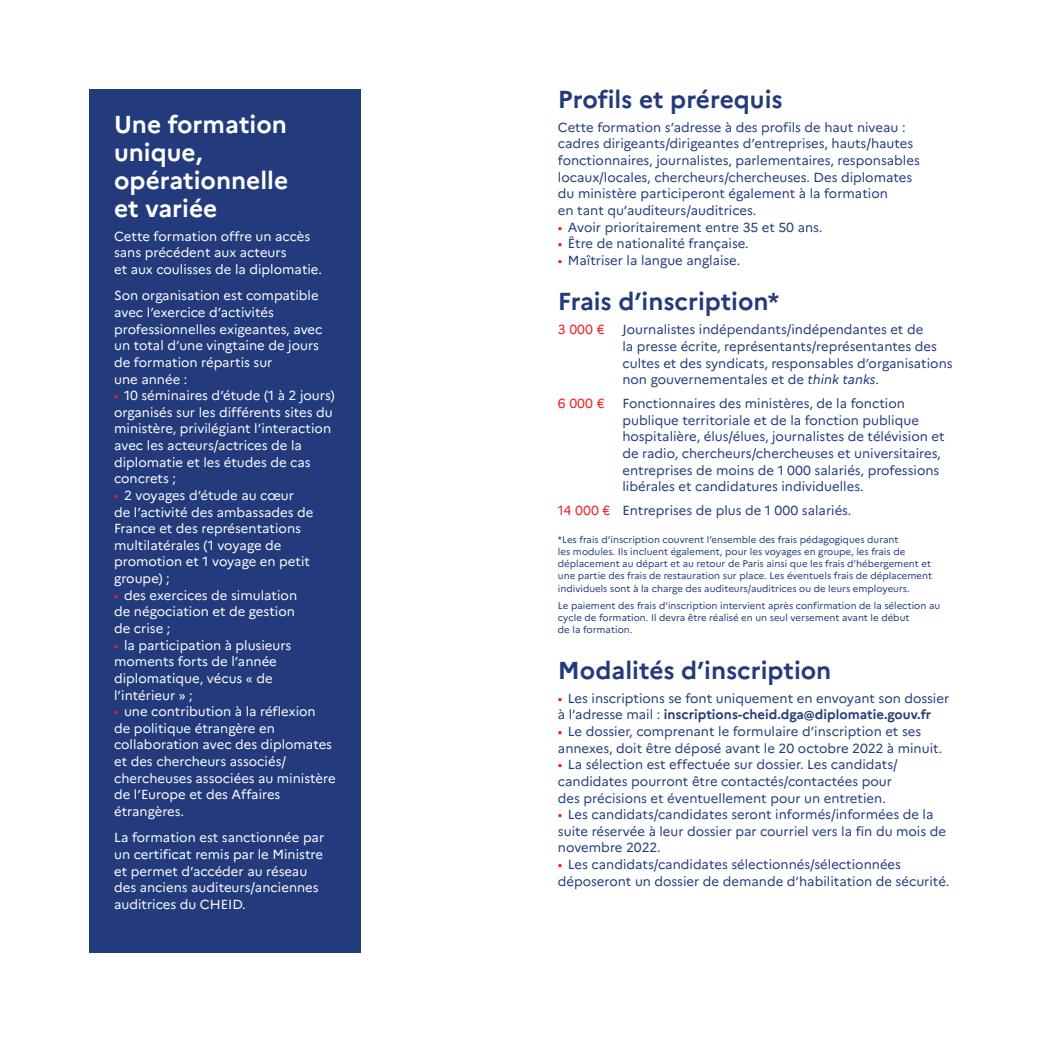
<style>
.page{position:relative;width:1042px;height:1042px;background:#fff}
.page>*{position:absolute;margin:0;border:0;box-sizing:border-box;transform-origin:0 0}
.Titre_1{font:700 24.5px "Marianne";color:#233b7d}
.Titre_1-2{font:700 24.5px/28px "Marianne";color:#fff}
.Texte_courant{font:13.12px/16.6px "Marianne";color:#fff}
.Texte_courant-2{font:13.12px/16.6px "Marianne";color:#233b7d}
.Tabulation{font:13.12px/16.6px "Marianne";color:#233b7d}
.Tabulation-2{font:13.12px "Marianne";letter-spacing:.005em;color:#ee1d23}
.Notes{font:9.62px/12.2px "Marianne";color:#233b7d}
.s1{color:#ee1d23}
.s2{font-style:italic}
.s3{font-weight:700}
</style>
<div class="page">
<div style="left:89px;top:89px;width:271px;height:863px;background:#233b7d"></div>
<p class="Titre_1-2" style="left:114px;top:110px;width:176px">Une formation unique, opérationnelle et variée</p>
<p class="Texte_courant" style="left:114px;top:228px;width:209px">Cette formation offre un accès sans précédent aux acteurs<br>et aux coulisses de la diplomatie.</p>
<p class="Texte_courant" style="left:114px;top:287px;width:210px">Son organisation est compatible avec l’exercice d’activités professionnelles exigeantes, avec un total d’une vingtaine de jours de formation répartis sur<br>une année :</p>
<p class="Texte_courant" style="left:114px;top:387px;width:222px"><span class="s1">•</span> 10 séminaires d’étude (1 à 2 jours) organisés sur les différents sites du ministère, privilégiant l’interaction avec les acteurs/actrices de la diplomatie et les études de cas concrets ;</p>
<p class="Texte_courant" style="left:114px;top:487px;width:201px"><span class="s1">•</span> 2 voyages d’étude au cœur de l’activité des ambassades de<br>France et des représentations multilatérales (1 voyage de promotion et 1 voyage en petit groupe) ;</p>
<p class="Texte_courant" style="left:114px;top:587px;width:184px"><span class="s1">•</span> des exercices de simulation de négociation et de gestion de crise ;</p>
<p class="Texte_courant" style="left:114px;top:636px;width:179px"><span class="s1">•</span> la participation à plusieurs moments forts de l’année diplomatique, vécus « de l’intérieur » ;</p>
<p class="Texte_courant" style="left:114px;top:703px;width:223px"><span class="s1">•</span> une contribution à la réflexion<br>de politique étrangère en collaboration avec des diplomates et des chercheurs associés/ chercheuses associées au ministère de l’Europe et des Affaires étrangères.</p>
<p class="Texte_courant" style="left:114px;top:829px;width:212px">La formation est sanctionnée par un certificat remis par le Ministre et permet d’accéder au réseau des anciens auditeurs/anciennes auditrices du CHEID.</p>
<p class="Titre_1" style="left:558px;top:84px;width:226px">Profils et prérequis</p>
<p class="Texte_courant-2" style="left:558px;top:119px;width:363px">Cette formation s’adresse à des profils de haut niveau : cadres dirigeants/dirigeantes d’entreprises, hauts/hautes fonctionnaires, journalistes, parlementaires, responsables locaux/locales, chercheurs/chercheuses. Des diplomates du ministère participeront également à la formation<br>en tant qu’auditeurs/auditrices.</p>
<p class="Texte_courant-2" style="left:558px;top:218px;width:266px"><span class="s1">•</span> Avoir prioritairement entre 35 et 50 ans.</p>
<p class="Texte_courant-2" style="left:558px;top:235px;width:192px"><span class="s1">•</span> Être de nationalité française.</p>
<p class="Texte_courant-2" style="left:558px;top:252px;width:184px"><span class="s1">•</span> Maîtriser la langue anglaise.</p>
<p class="Titre_1" style="left:558px;top:286px;width:223px">Frais d’inscription*</p>
<p class="Tabulation-2" style="left:558px;top:321px;width:48px">3 000 €</p>
<p class="Tabulation" style="left:622px;top:321px;width:332px">Journalistes indépendants/indépendantes et de<br>la presse écrite, représentants/représentantes des cultes et des syndicats, responsables d’organisations non gouvernementales et de <span class="s2">think tanks</span>.</p>
<p class="Tabulation-2" style="left:558px;top:395px;width:48px">6 000€</p>
<p class="Tabulation" style="left:622px;top:395px;width:324px">Fonctionnaires des ministères, de la fonction publique territoriale et de la fonction publique hospitalière, élus/élues, journalistes de télévision et de radio, chercheurs/chercheuses et universitaires, entreprises de moins de 1 000 salariés, professions libérales et candidatures individuelles.</p>
<p class="Tabulation" style="left:558px;top:502px;width:295px"><span class="s1">14 000 €</span> Entreprises de plus de 1 000 salariés.</p>
<p class="Notes" style="left:558px;top:533px;width:376px">*Les frais d’inscription couvrent l’ensemble des frais pédagogiques durant<br>les modules. Ils incluent également, pour les voyages en groupe, les frais de déplacement au départ et au retour de Paris ainsi que les frais d’hébergement et une partie des frais de restauration sur place. Les éventuels frais de déplacement individuels sont à la charge des auditeurs/auditrices ou de leurs employeurs.</p>
<p class="Notes" style="left:558px;top:599px;width:384px">Le paiement des frais d’inscription intervient après confirmation de la sélection au cycle de formation. Il devra être réalisé en un seul versement avant le début<br>de la formation.</p>
<p class="Titre_1" style="left:558px;top:655px;width:275px">Modalités d’inscription</p>
<p class="Texte_courant-2" style="left:558px;top:690px;width:393px"><span class="s1">•</span> Les inscriptions se font uniquement en envoyant son dossier à l’adresse mail : <span class="s3">inscriptions-cheid.dga@diplomatie.gouv.fr</span></p>
<p class="Texte_courant-2" style="left:558px;top:723px;width:386px"><span class="s1">•</span> Le dossier, comprenant le formulaire d’inscription et ses annexes, doit être déposé avant le 20 octobre 2022 à minuit.</p>
<p class="Texte_courant-2" style="left:558px;top:756px;width:341px"><span class="s1">•</span> La sélection est effectuée sur dossier. Les candidats/ candidates pourront être contactés/contactées pour des précisions et éventuellement pour un entretien.</p>
<p class="Texte_courant-2" style="left:558px;top:806px;width:389px"><span class="s1">•</span> Les candidats/candidates seront informés/informées de la suite réservée à leur dossier par courriel vers la fin du mois de novembre 2022.</p>
<p class="Texte_courant-2" style="left:558px;top:856px;width:393px"><span class="s1">•</span> Les candidats/candidates sélectionnés/sélectionnées déposeront un dossier de demande d’habilitation de sécurité.</p>
</div>
